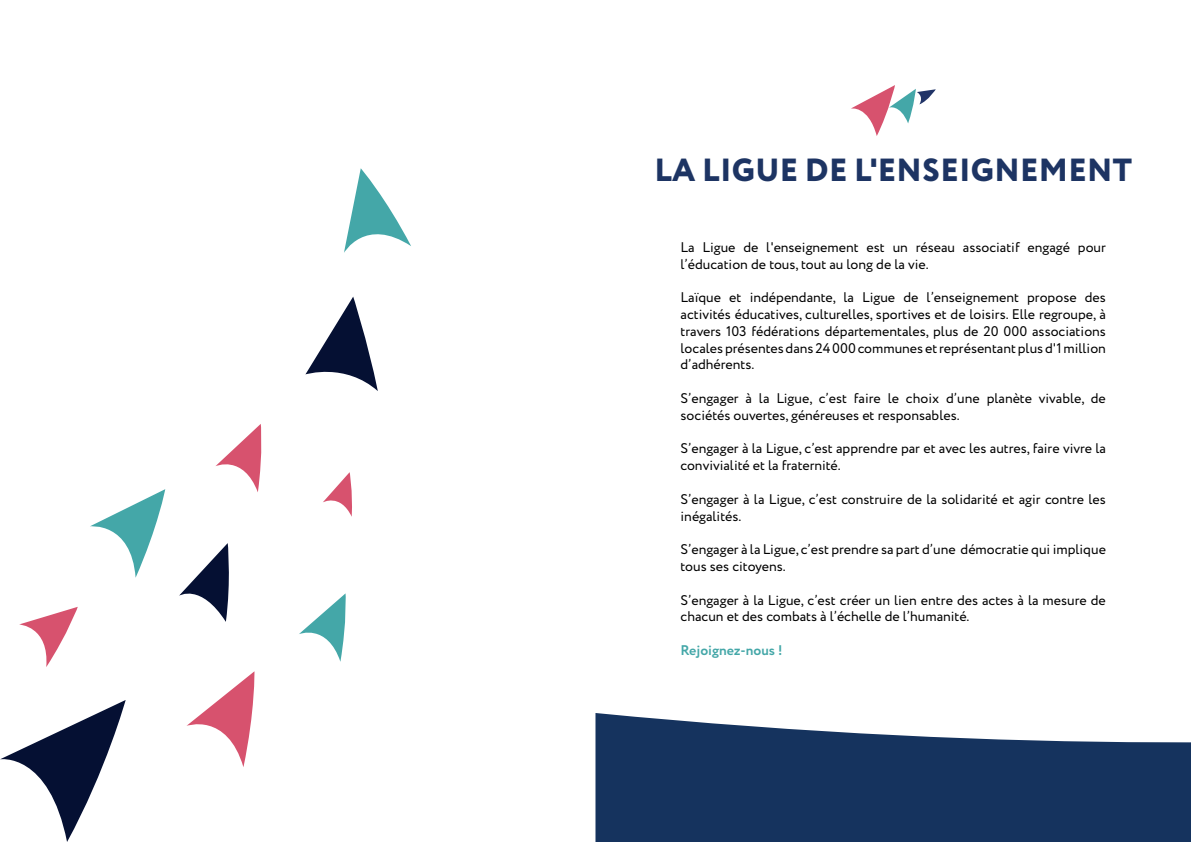
<style>
.page{position:relative;width:1191px;height:842px;background:#fff}
.page>*{position:absolute;margin:0;border:0;box-sizing:border-box;transform-origin:0 0}
.t1{font:800 32px "Circe";letter-spacing:.01em;color:#1d3463}
.t2{font:14px/16.8px "Circe";color:#000001}
.t3{font:700 14px "Circe";color:#44a7a8}
</style>
<div class="page">
<svg style="left:0;top:700px;width:126px;height:142px"></svg>
<svg style="left:179px;top:543px;width:50px;height:79px"></svg>
<svg style="left:305px;top:297px;width:73px;height:94px"></svg>
<svg style="left:299px;top:593px;width:47px;height:69px"></svg>
<svg style="left:19px;top:607px;width:59px;height:60px"></svg>
<svg style="left:186px;top:671px;width:69px;height:96px"></svg>
<svg style="left:323px;top:472px;width:29px;height:45px"></svg>
<svg style="left:215px;top:424px;width:47px;height:68px"></svg>
<svg style="left:344px;top:168px;width:67px;height:85px"></svg>
<svg style="left:90px;top:489px;width:75px;height:89px"></svg>
<svg style="left:595px;top:713px;width:596px;height:129px;fill:#15335e"></svg>
<svg style="left:851px;top:85px;width:84px;height:51px"></svg>
<h1 class="t1" style="left:654px;top:148px;width:479px">LA LIGUE DE L'ENSEIGNEMENT</h1>
<p class="t2" style="left:680px;top:239px;width:427px">La Ligue de l'enseignement est un réseau associatif engagé pour l’éducation de tous, tout au long de la vie.</p>
<p class="t2" style="left:680px;top:289px;width:427px;text-align:justify">Laïque et indépendante, la Ligue de l’enseignement propose des activités éducatives, culturelles, sportives et de loisirs. Elle regroupe, à travers 103 fédérations départementales, plus de 20 000 associations locales présentes dans 24 000 communes et représentant plus d'1 million d’adhérents.</p>
<p class="t2" style="left:680px;top:390px;width:427px">S’engager à la Ligue, c’est faire le choix d’une planète vivable, de sociétés ouvertes, généreuses et responsables.</p>
<p class="t2" style="left:680px;top:441px;width:427px">S’engager à la Ligue, c’est apprendre par et avec les autres, faire vivre la convivialité et la fraternité.</p>
<p class="t2" style="left:680px;top:491px;width:427px">S’engager à la Ligue, c’est construire de la solidarité et agir contre les inégalités.</p>
<p class="t2" style="left:680px;top:541px;width:427px">S’engager à la Ligue, c’est prendre sa part d’une démocratie qui implique tous ses citoyens.</p>
<p class="t2" style="left:680px;top:592px;width:427px">S’engager à la Ligue, c’est créer un lien entre des actes à la mesure de chacun et des combats à l’échelle de l’humanité.</p>
<p class="t3" style="left:680px;top:641px;width:103px">Rejoignez-nous !</p>
</div>
